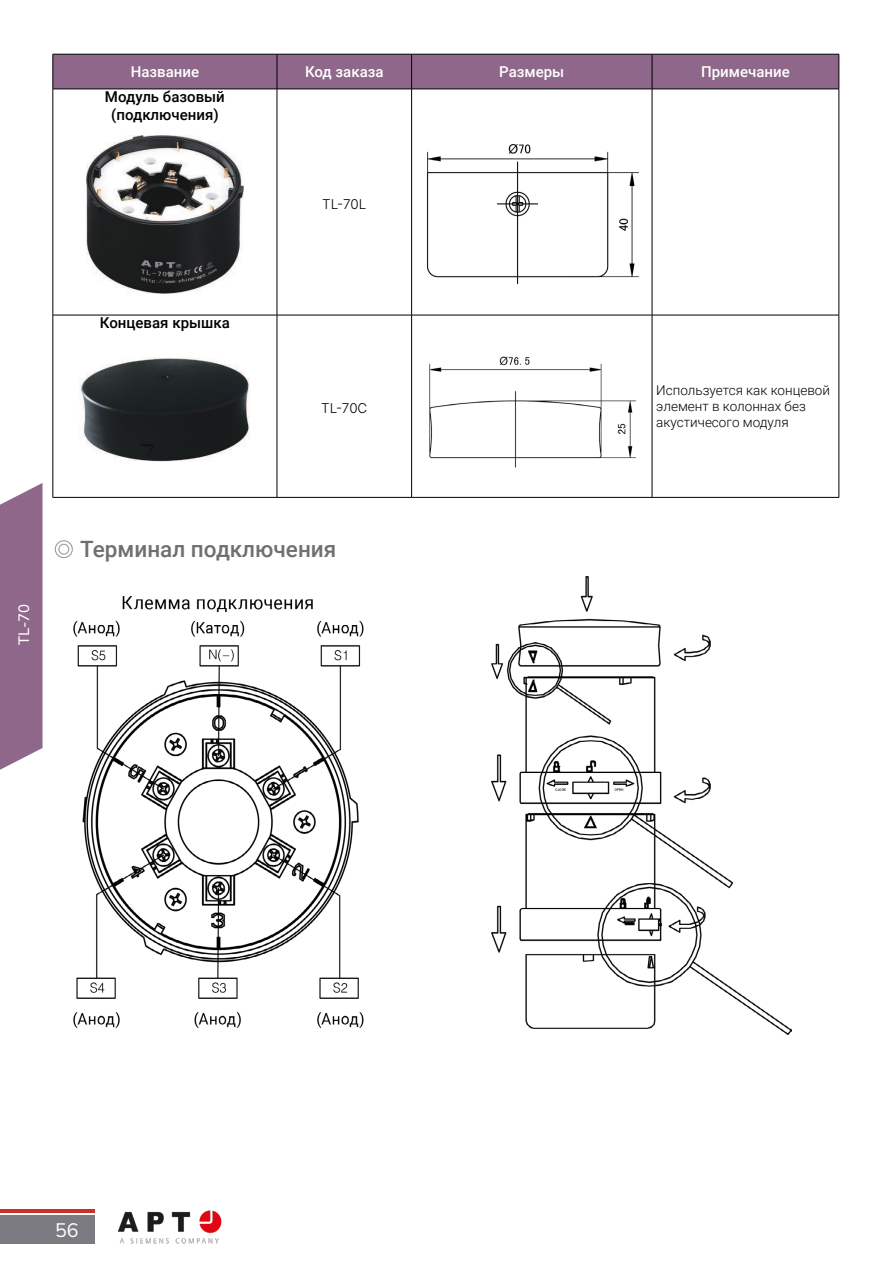
<style>
.page{position:relative;width:893px;height:1263px;background:#fff}
.page>*{position:absolute;margin:0;border:0;box-sizing:border-box;transform-origin:0 0}
.t1{font:500 22.5px "Roboto";color:#706f6f}
.t2{font:19.5px "Mulish";color:#fff}
.t3{font:500 15px/18px "Roboto";color:#000;text-align:center}
.t4{font:500 15px "Roboto";color:#fff}
.t5{font:500 15px "Mulish";color:#fff}
.t6{font:300 13.5px/16.2px "Roboto";color:#000}
.t7{font:300 13.5px "Inter";color:#000}
</style>
<div class="page">
<div style="left:0;top:1215px;width:95px;height:29px;background:#7c7b81"></div>
<img style="left:117px;top:1210px;width:105px;height:34px">
<hr style="left:0;top:1209px;width:95px;height:3px;background:#ce3029">
<svg style="left:0;top:483px;width:43px;height:287px;background:#977494"></svg>
<div style="left:54px;top:55px;width:785px;height:34px;background:#8e678a"></div>
<hr style="left:277px;top:54px;width:1px;height:35px;background:#000">
<hr style="left:411px;top:54px;width:1px;height:35px;background:#000">
<hr style="left:652px;top:54px;width:1px;height:35px;background:#000">
<hr style="left:277px;top:89px;width:1px;height:226px;background:#000">
<hr style="left:411px;top:89px;width:1px;height:226px;background:#000">
<hr style="left:652px;top:89px;width:1px;height:226px;background:#000">
<hr style="left:277px;top:315px;width:1px;height:182px;background:#000">
<hr style="left:411px;top:315px;width:1px;height:182px;background:#000">
<hr style="left:652px;top:315px;width:1px;height:182px;background:#000">
<hr style="left:53px;top:54px;width:224px;height:1px;background:#000">
<hr style="left:53px;top:54px;width:1px;height:35px;background:#000">
<hr style="left:277px;top:54px;width:135px;height:1px;background:#000">
<hr style="left:412px;top:54px;width:240px;height:1px;background:#000">
<hr style="left:652px;top:54px;width:187px;height:1px;background:#000">
<hr style="left:839px;top:54px;width:1px;height:35px;background:#000">
<hr style="left:53px;top:89px;width:224px;height:1px;background:#000">
<hr style="left:53px;top:89px;width:1px;height:226px;background:#000">
<hr style="left:277px;top:89px;width:135px;height:1px;background:#000">
<hr style="left:412px;top:89px;width:240px;height:1px;background:#000">
<hr style="left:652px;top:89px;width:187px;height:1px;background:#000">
<hr style="left:839px;top:89px;width:1px;height:226px;background:#000">
<hr style="left:53px;top:315px;width:224px;height:1px;background:#000">
<hr style="left:53px;top:315px;width:1px;height:182px;background:#000">
<hr style="left:277px;top:315px;width:135px;height:1px;background:#000">
<hr style="left:412px;top:315px;width:240px;height:1px;background:#000">
<hr style="left:652px;top:315px;width:187px;height:1px;background:#000">
<hr style="left:839px;top:315px;width:1px;height:182px;background:#000">
<hr style="left:53px;top:497px;width:224px;height:1px;background:#000">
<hr style="left:277px;top:497px;width:135px;height:1px;background:#000">
<hr style="left:412px;top:497px;width:240px;height:1px;background:#000">
<hr style="left:652px;top:497px;width:187px;height:1px;background:#000">
<img style="left:87px;top:136px;width:156px;height:158px">
<img style="left:426px;top:144px;width:213px;height:141px">
<img style="left:79px;top:357px;width:171px;height:105px">
<img style="left:429px;top:356px;width:208px;height:112px">
<div style="left:58px;top:544px;width:11px;height:11px;border:1px solid #9d9d9c;border-radius:50%"></div>
<div style="left:55px;top:540px;width:18px;height:18px;border:1px solid #9d9d9c;border-radius:50%"></div>
<img style="left:73px;top:596px;width:291px;height:433px">
<img style="left:492px;top:576px;width:299px;height:458px">
<p class="t5" style="left:13px;top:645px;width:43px;rotate:-90deg">TL-70</p>
<p class="t4" style="left:131px;top:61px;width:70px">Название</p>
<p class="t4" style="left:305px;top:61px;width:80px">Код заказа</p>
<p class="t4" style="left:499px;top:61px;width:67px">Размеры</p>
<p class="t4" style="left:701px;top:61px;width:90px">Примечание</p>
<p class="t3" style="left:105px;top:87px;width:122px">Модуль базовый (подключения)</p>
<p class="t3" style="left:100px;top:313px;width:131px">Концевая крышка</p>
<p class="t7" style="left:322px;top:194px;width:46px">TL-70L</p>
<p class="t7" style="left:321px;top:398px;width:48px">TL-70C</p>
<h1 class="t1" style="left:80px;top:533px;width:258px">Терминал подключения</h1>
<p class="t6" style="left:656px;top:382px;width:175px">Используется как концевой элемент в колоннах без акустичесого модуля</p>
<h2 class="t2" style="left:55px;top:1216px;width:25px">56</h2>
</div>
